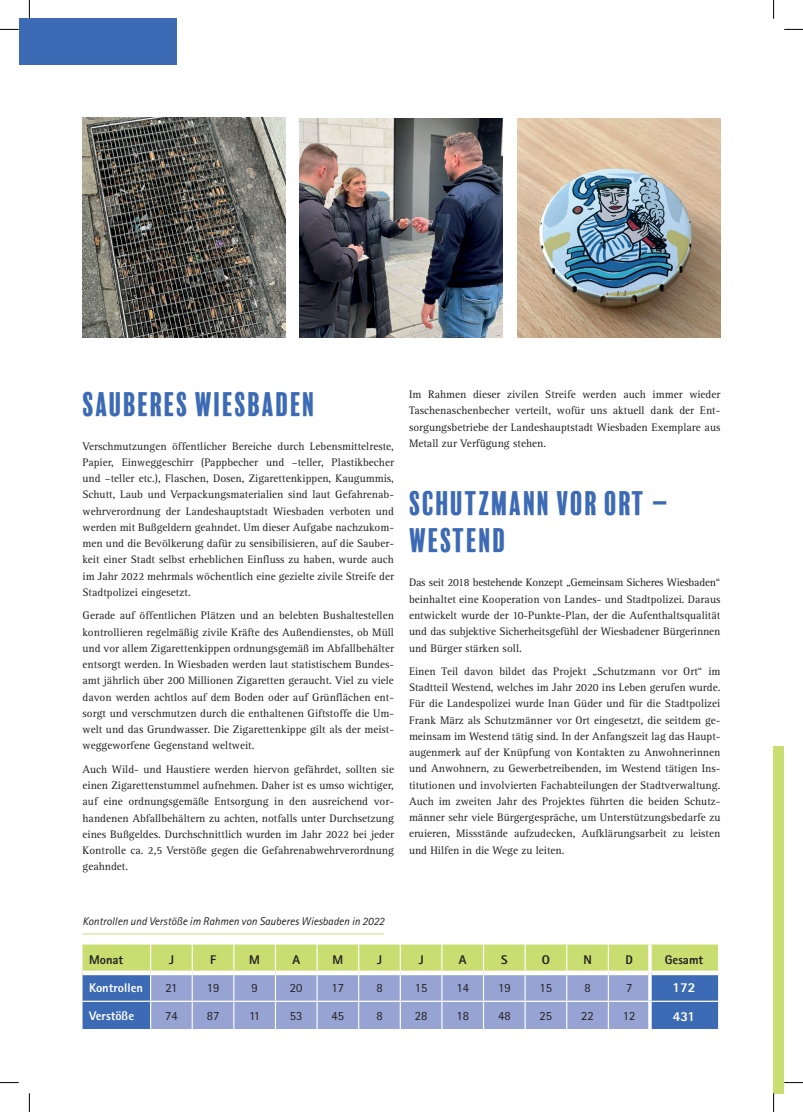
<style>
.page{position:relative;width:803px;height:1112px;background:#fff}
.page>*{position:absolute;margin:0;border:0;box-sizing:border-box;transform-origin:0 0}
.Headline{font:31.25px/37.5px "Balboa Plus Fill";color:#3c6ab4}
.t1{font:800 13.75px "Rotis Sans Serif";color:#fff}
.t2{font:12.62px "Rotis Sans Serif";color:#231f20}
.t3{font:800 12.62px "Rotis Sans Serif";color:#231f20}
.t4{font:800 12.62px "Rotis Sans Serif";color:#fff}
.Fließtext{font:11.25px/16.2px "Rotis Serif";color:#231f20;text-align:justify}
.t5{font:italic 11.25px "Rotis Sans Serif";color:#231f20}
</style>
<div class="page">
<div style="left:19px;top:19px;width:157px;height:46px;background:#3c6ab4"></div>
<div style="left:773px;top:746px;width:11px;height:346px;background:#cadd70"></div>
<svg style="left:83px;top:944px;width:635px;height:84px;background:#a4b6b4"></svg>
<svg style="left:648px;top:944px;width:4px;height:28px"></svg>
<svg style="left:648px;top:972px;width:4px;height:28px"></svg>
<svg style="left:648px;top:1001px;width:4px;height:27px"></svg>
<hr style="left:83px;top:1000px;width:68px;height:1px;background:#fff">
<hr style="left:151px;top:1000px;width:41px;height:1px;background:#fff">
<hr style="left:192px;top:1000px;width:42px;height:1px;background:#fff">
<hr style="left:234px;top:1000px;width:41px;height:1px;background:#fff">
<hr style="left:275px;top:1000px;width:42px;height:1px;background:#fff">
<hr style="left:317px;top:1000px;width:42px;height:1px;background:#fff">
<hr style="left:359px;top:1000px;width:41px;height:1px;background:#fff">
<hr style="left:400px;top:1000px;width:42px;height:1px;background:#fff">
<hr style="left:442px;top:1000px;width:41px;height:1px;background:#fff">
<hr style="left:483px;top:1000px;width:42px;height:1px;background:#fff">
<hr style="left:525px;top:1000px;width:42px;height:1px;background:#fff">
<hr style="left:567px;top:1000px;width:41px;height:1px;background:#fff">
<hr style="left:608px;top:1000px;width:42px;height:1px;background:#fff">
<hr style="left:650px;top:1000px;width:68px;height:1px;background:#fff">
<hr style="left:83px;top:933px;width:301px;height:1px;background:#cadd70">
<img style="left:83px;top:117px;width:202px;height:221px">
<img style="left:299px;top:118px;width:204px;height:220px">
<img style="left:518px;top:118px;width:202px;height:220px">
<svg style="left:0;top:29px;width:19px;height:1px"></svg>
<svg style="left:784px;top:29px;width:19px;height:1px"></svg>
<svg style="left:0;top:1082px;width:19px;height:1px"></svg>
<svg style="left:784px;top:1082px;width:19px;height:1px"></svg>
<svg style="left:29px;top:0;width:1px;height:19px"></svg>
<svg style="left:29px;top:1093px;width:1px;height:18px"></svg>
<svg style="left:773px;top:0;width:1px;height:19px"></svg>
<svg style="left:773px;top:1092px;width:1px;height:19px"></svg>
<p class="Headline" style="left:83px;top:385px;width:235px">SAUBERES WIESBADEN</p>
<p class="Fließtext" style="left:83px;top:438px;width:313px">Verschmutzungen öffentlicher Bereiche durch Lebensmittelreste, Papier, Einweggeschirr (Pappbecher und –teller, Plastikbecher und –teller etc.), Flaschen, Dosen, Zigarettenkippen, Kaugummis, Schutt, Laub und Verpackungsmaterialien sind laut Gefahrenab&shy;wehrverordnung der Landeshauptstadt Wiesbaden verboten und werden mit Bußgeldern geahndet. Um dieser Aufgabe nachzukom&shy;men und die Bevölkerung dafür zu sensibilisieren, auf die Sauber&shy;keit einer Stadt selbst erheblichen Einfluss zu haben, wurde auch im Jahr 2022 mehrmals wöchentlich eine gezielte zivile Streife der Stadtpolizei eingesetzt.</p>
<p class="Fließtext" style="left:83px;top:607px;width:313px">Gerade auf öffentlichen Plätzen und an belebten Bushaltestellen kontrollieren regelmäßig zivile Kräfte des Außendienstes, ob Müll und vor allem Zigarettenkippen ordnungsgemäß im Abfallbehälter entsorgt werden. In Wiesbaden werden laut statistischem Bundes&shy;amt jährlich über 200 Millionen Zigaretten geraucht. Viel zu viele davon werden achtlos auf dem Boden oder auf Grünflächen ent&shy;sorgt und verschmutzen durch die enthaltenen Giftstoffe die Um&shy;welt und das Grundwasser. Die Zigarettenkippe gilt als der meist&shy;weggeworfene Gegenstand weltweit.</p>
<p class="Fließtext" style="left:83px;top:761px;width:313px">Auch Wild- und Haustiere werden hiervon gefährdet, sollten sie einen Zigarettenstummel aufnehmen. Daher ist es umso wichtiger, auf eine ordnungsgemäße Entsorgung in den ausreichend vor&shy;handenen Abfallbehältern zu achten, notfalls unter Durchsetzung eines Bußgeldes. Durchschnittlich wurden im Jahr 2022 bei jeder Kontrolle ca. 2,5 Verstöße gegen die Gefahrenabwehrverordnung geahndet.</p>
<p class="Fließtext" style="left:409px;top:386px;width:313px">Im Rahmen dieser zivilen Streife werden auch immer wieder Taschenaschenbecher verteilt, wofür uns aktuell dank der Ent&shy;sorgungsbetriebe der Landeshauptstadt Wiesbaden Exemplare aus Metall zur Verfügung stehen.</p>
<p class="Headline" style="left:409px;top:484px;width:263px">SCHUTZMANN VOR ORT –<br>WESTEND</p>
<p class="Fließtext" style="left:409px;top:574px;width:313px">Das seit 2018 bestehende Konzept „Gemeinsam Sicheres Wiesbaden“ beinhaltet eine Kooperation von Landes- und Stadtpolizei. Daraus entwickelt wurde der 10-Punkte-Plan, der die Aufenthaltsqualität und das subjektive Sicherheitsgefühl der Wiesbadener Bürgerinnen und Bürger stärken soll.</p>
<p class="Fließtext" style="left:409px;top:663px;width:313px">Einen Teil davon bildet das Projekt „Schutzmann vor Ort“ im Stadtteil Westend, welches im Jahr 2020 ins Leben gerufen wurde.<br>Für die Landespolizei wurde Inan Güder und für die Stadtpolizei Frank März als Schutzmänner vor Ort eingesetzt, die seitdem ge&shy;meinsam im Westend tätig sind. In der Anfangszeit lag das Haupt&shy;augenmerk auf der Knüpfung von Kontakten zu Anwohnerinnen und Anwohnern, zu Gewerbetreibenden, im Westend tätigen Ins&shy;titutionen und involvierten Fachabteilungen der Stadtverwaltung.<br>Auch im zweiten Jahr des Projektes führten die beiden Schutz&shy;männer sehr viele Bürgergespräche, um Unterstützungsbedarfe zu eruieren, Missstände aufzudecken, Aufklärungsarbeit zu leisten und Hilfen in die Wege zu leiten.</p>
<p class="t5" style="left:83px;top:914px;width:304px">Kontrollen und Verstöße im Rahmen von Sauberes Wiesbaden in 2022</p>
<p class="t3" style="left:89px;top:951px;width:36px">Monat</p>
<p class="t3" style="left:169px;top:951px;width:6px">J</p>
<p class="t3" style="left:210px;top:951px;width:8px">F</p>
<p class="t3" style="left:249px;top:951px;width:12px">M</p>
<p class="t3" style="left:292px;top:951px;width:9px">A</p>
<p class="t3" style="left:332px;top:951px;width:12px">M</p>
<p class="t3" style="left:377px;top:951px;width:6px">J</p>
<p class="t3" style="left:419px;top:951px;width:6px">J</p>
<p class="t3" style="left:459px;top:951px;width:9px">A</p>
<p class="t3" style="left:501px;top:951px;width:8px">S</p>
<p class="t3" style="left:542px;top:951px;width:10px">O</p>
<p class="t3" style="left:583px;top:951px;width:10px">N</p>
<p class="t3" style="left:625px;top:951px;width:9px">D</p>
<p class="t3" style="left:665px;top:951px;width:40px">Gesamt</p>
<p class="t4" style="left:89px;top:979px;width:56px">Kontrollen</p>
<p class="t2" style="left:165px;top:979px;width:14px">21</p>
<p class="t2" style="left:207px;top:979px;width:14px">19</p>
<p class="t2" style="left:251px;top:979px;width:8px">9</p>
<p class="t2" style="left:290px;top:979px;width:14px">20</p>
<p class="t2" style="left:332px;top:979px;width:14px">17</p>
<p class="t2" style="left:376px;top:979px;width:8px">8</p>
<p class="t2" style="left:415px;top:979px;width:14px">15</p>
<p class="t2" style="left:456px;top:979px;width:14px">14</p>
<p class="t2" style="left:498px;top:979px;width:14px">19</p>
<p class="t2" style="left:540px;top:979px;width:14px">15</p>
<p class="t2" style="left:584px;top:979px;width:8px">8</p>
<p class="t2" style="left:626px;top:979px;width:8px">7</p>
<p class="t1" style="left:672px;top:978px;width:24px">172</p>
<p class="t4" style="left:89px;top:1007px;width:47px">Verstöße</p>
<p class="t2" style="left:165px;top:1008px;width:14px">74</p>
<p class="t2" style="left:207px;top:1008px;width:14px">87</p>
<p class="t2" style="left:249px;top:1008px;width:13px">11</p>
<p class="t2" style="left:290px;top:1008px;width:14px">53</p>
<p class="t2" style="left:332px;top:1008px;width:14px">45</p>
<p class="t2" style="left:376px;top:1008px;width:8px">8</p>
<p class="t2" style="left:415px;top:1008px;width:14px">28</p>
<p class="t2" style="left:456px;top:1008px;width:14px">18</p>
<p class="t2" style="left:498px;top:1008px;width:14px">48</p>
<p class="t2" style="left:540px;top:1008px;width:14px">25</p>
<p class="t2" style="left:581px;top:1008px;width:14px">22</p>
<p class="t2" style="left:623px;top:1008px;width:14px">12</p>
<p class="t1" style="left:673px;top:1007px;width:24px">431</p>
</div>
